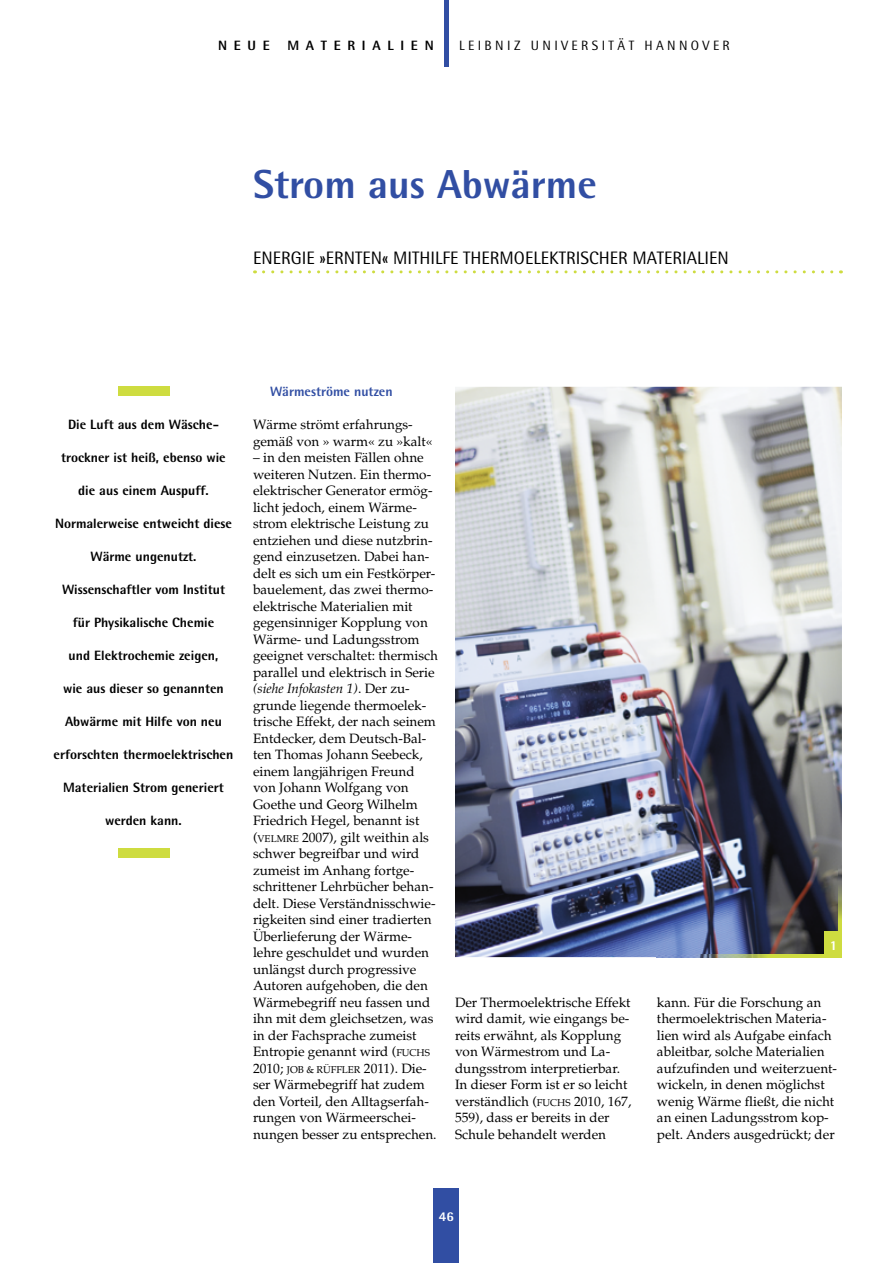
<style>
.page{position:relative;width:893px;height:1263px;background:#fff}
.page>*{position:absolute;margin:0;border:0;box-sizing:border-box;transform-origin:0 0}
.t1{font:800 40.5px "Rotis Semi Sans";color:#314ea3}
.t2{font:18px "Rotis Semi Sans";color:#000}
.t3{font:13.5px/16.5px "Palatino";color:#000}
.t4{font:800 13.5px "Rotis Semi Sans";color:#000}
.t5{font:13.5px "Rotis Semi Sans";letter-spacing:.25em;color:#000}
.t6{font:800 13.5px "Rotis Semi Sans";color:#314ea3}
.t7{font:800 13.5px "Rotis Semi Sans";letter-spacing:.5em;color:#000}
.t8{font:800 13.5px "Rotis Semi Sans";color:#fff}
.s1{font-style:italic}
.s2{font-size:9.9px}
</style>
<div class="page">
<div style="left:444px;top:0;width:5px;height:66px;background:#314ea3"></div>
<div style="left:434px;top:1188px;width:25px;height:75px;background:#314ea3"></div>
<div style="left:118px;top:387px;width:51px;height:9px;background:#cedc40"></div>
<div style="left:118px;top:849px;width:51px;height:9px;background:#cedc40"></div>
<svg style="left:264px;top:270px;width:577px;height:3px"></svg>
<img style="left:455px;top:387px;width:387px;height:570px">
<img style="left:839px;top:865px;width:3px;height:66px">
<img style="left:657px;top:954px;width:168px;height:3px">
<div style="left:825px;top:931px;width:17px;height:26px;background:#cedc40"></div>
<p class="t4" style="left:218px;top:36px;width:53px">Neue</p>
<p class="t7" style="left:287px;top:36px;width:148px">MaterialieN</p>
<p class="t5" style="left:459px;top:37px;width:272px">LEIBNIZ UNIVERSITÄT HANNOVER</p>
<h1 class="t1" style="left:253px;top:159px;width:345px">Strom aus abwärme</h1>
<h2 class="t2" style="left:253px;top:247px;width:477px">ENERGIE »ERNTEN« MITHILFE THERMOELEKTRISCHER MATERIALIEN</h2>
<p class="t4" style="left:68px;top:416px;width:152px">Die luft aus dem Wäsche-</p>
<p class="t4" style="left:61px;top:449px;width:166px">trockner ist heiß, ebenso wie</p>
<p class="t4" style="left:78px;top:482px;width:132px">die aus einem auspuff.</p>
<p class="t4" style="left:55px;top:515px;width:178px">Normalerweise entweicht diese</p>
<p class="t4" style="left:90px;top:548px;width:108px">Wärme ungenutzt.</p>
<p class="t4" style="left:62px;top:581px;width:164px">Wissenschaftler vom institut</p>
<p class="t4" style="left:73px;top:614px;width:143px">für Physikalische Chemie</p>
<p class="t4" style="left:69px;top:647px;width:151px">und elektrochemie zeigen,</p>
<p class="t4" style="left:63px;top:680px;width:162px">wie aus dieser so genannten</p>
<p class="t4" style="left:65px;top:713px;width:158px">abwärme mit Hilfe von neu</p>
<p class="t4" style="left:54px;top:746px;width:181px">erforschten thermoelektrischen</p>
<p class="t4" style="left:63px;top:779px;width:162px">Materialien Strom generiert</p>
<p class="t4" style="left:105px;top:812px;width:78px">werden kann.</p>
<p class="t6" style="left:270px;top:383px;width:124px">Wärmeströme nutzen</p>
<p class="t3" style="left:253px;top:416px;width:181px">Wärme strömt erfahrungs&shy;gemäß von » warm« zu »kalt«</p>
<p class="t3" style="left:253px;top:449px;width:186px">– in den meisten Fällen ohne weiteren Nutzen. Ein thermo&shy;elektrischer Generator ermög&shy;licht jedoch, einem Wärme&shy;strom elektrische leistung zu entziehen und diese nutzbrin&shy;gend einzusetzen. Dabei han&shy;delt es sich um ein Festkörper&shy;bauelement, das zwei thermo&shy;elektrische Materialien mit gegensinniger Kopplung von<br>Wärme- und ladungsstrom geeignet verschaltet: thermisch parallel und elektrisch in Serie <span class="s1">(siehe Infokasten 1)</span>. Der zu&shy;grunde liegende thermoelek&shy;trische Effekt, der nach seinem<br>Entdecker, dem Deutsch-Bal&shy;ten thomas Johann Seebeck, einem lang jährigen Freund von Johann Wolfgang von<br>Goethe und Georg Wilhelm<br>Friedrich Hegel, benannt ist (<span class="s2">VElMRE</span> 2007), gilt weithin als schwer begreifbar und wird zumeist im Anhang fortge&shy;schrittener lehr bücher behan&shy;delt. Diese Verständnisschwie&shy;rigkeiten sind einer tradierten<br>Überlieferung der Wärme - lehre geschuldet und wurden unlängst durch progressive<br>Autoren aufgehoben, die den<br>Wärmebegriff neu fassen und ihn mit dem gleichsetzen, was in der Fachsprache zumeist<br>Entropie genannt wird (<span class="s2">FUCHS<br></span>2010; <span class="s2">JOB &amp; RÜFFlER</span> 2011). Die&shy;ser Wärmebegriff hat zudem den Vorteil, den Alltagserfah&shy;rungen von Wärmeerschei&shy;nungen besser zu entsprechen.</p>
<p class="t8" style="left:830px;top:936px;width:9px">1</p>
<p class="t3" style="left:455px;top:994px;width:178px">Der thermoelektrische Effekt wird damit, wie eingangs be&shy;reits erwähnt, als Kopplung von Wärmestrom und la&shy;dungsstrom interpretierbar.<br>In dieser Form ist er so leicht verständlich (<span class="s2">FUCHS</span> 2010, 167,<br>559), dass er bereits in der<br>Schule behandelt werden</p>
<p class="t3" style="left:657px;top:994px;width:182px">kann. Für die Forschung an thermoelektrischen Materia&shy;lien wird als Aufgabe einfach ableitbar, solche Materialien aufzufinden und weiterzuent&shy;wickeln, in denen möglichst wenig Wärme fließt, die nicht an einen ladungsstrom kop&shy;pelt. Anders ausgedrückt; der</p>
<p class="t8" style="left:439px;top:1208px;width:17px">46</p>
</div>
